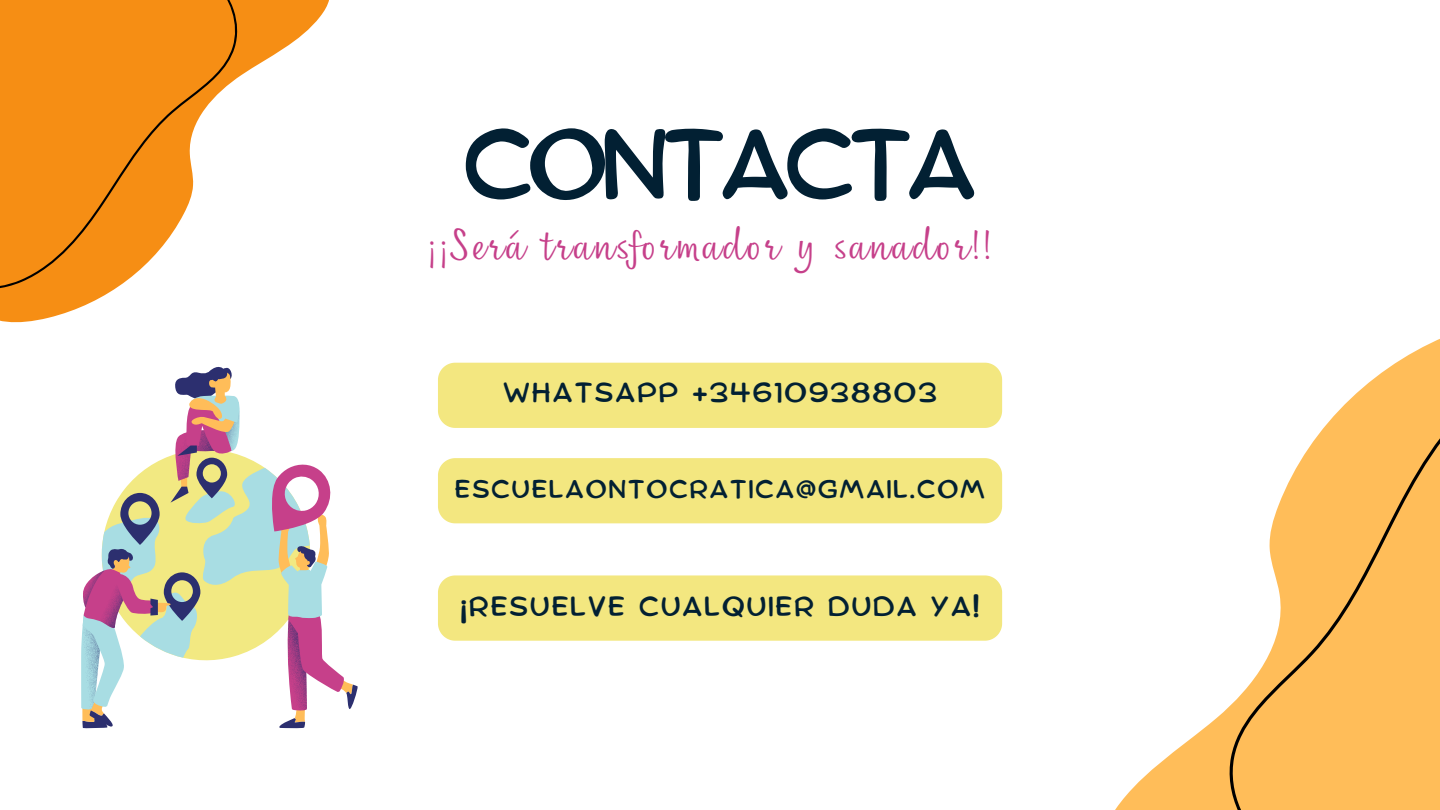
<style>
.page{position:relative;width:1440px;height:810px;background:#fff}
.page>*{position:absolute;margin:0;border:0;box-sizing:border-box;transform-origin:0 0}
.t1{font:97.1px "Comica";letter-spacing:-.085em;color:#022033}
.t2{font:40.3px "Nefelibata Script";letter-spacing:.055em;color:#c6408a}
.t3{font:27.3px "Comica";letter-spacing:.055em;color:#022033}
.t4{font:25.3px "Comica";letter-spacing:.055em;color:#022033}
</style>
<div class="page">
<div style="left:438px;top:363px;width:564px;height:65px;background:#f3e780"></div>
<div style="left:438px;top:458px;width:564px;height:65px;background:#f3e780"></div>
<div style="left:438px;top:575px;width:564px;height:66px;background:#f3e780"></div>
<svg style="left:267px;top:0;width:62px;height:59px;fill:#f68e14"></svg>
<svg style="left:0;top:0;width:267px;height:323px;fill:#f68e14"></svg>
<svg style="left:1115px;top:741px;width:72px;height:69px;fill:#ffbd59"></svg>
<svg style="left:1187px;top:339px;width:253px;height:471px;fill:#ffbd59"></svg>
<svg style="left:81px;top:367px;width:277px;height:362px"></svg>
<p class="t1" style="left:462px;top:121px;width:518px">CONTACTA</p>
<p class="t2" style="left:427px;top:216px;width:567px">¡¡Será transformador y sanador!!</p>
<h1 class="t3" style="left:503px;top:380px;width:436px">WHATSAPP +34610938803</h1>
<h2 class="t4" style="left:455px;top:477px;width:532px">ESCUELAONTOCRATICA@GMAIL.COM</h2>
<p class="t3" style="left:461px;top:594px;width:520px">¡RESUELVE CUALQUIER DUDA YA!</p>
</div>
